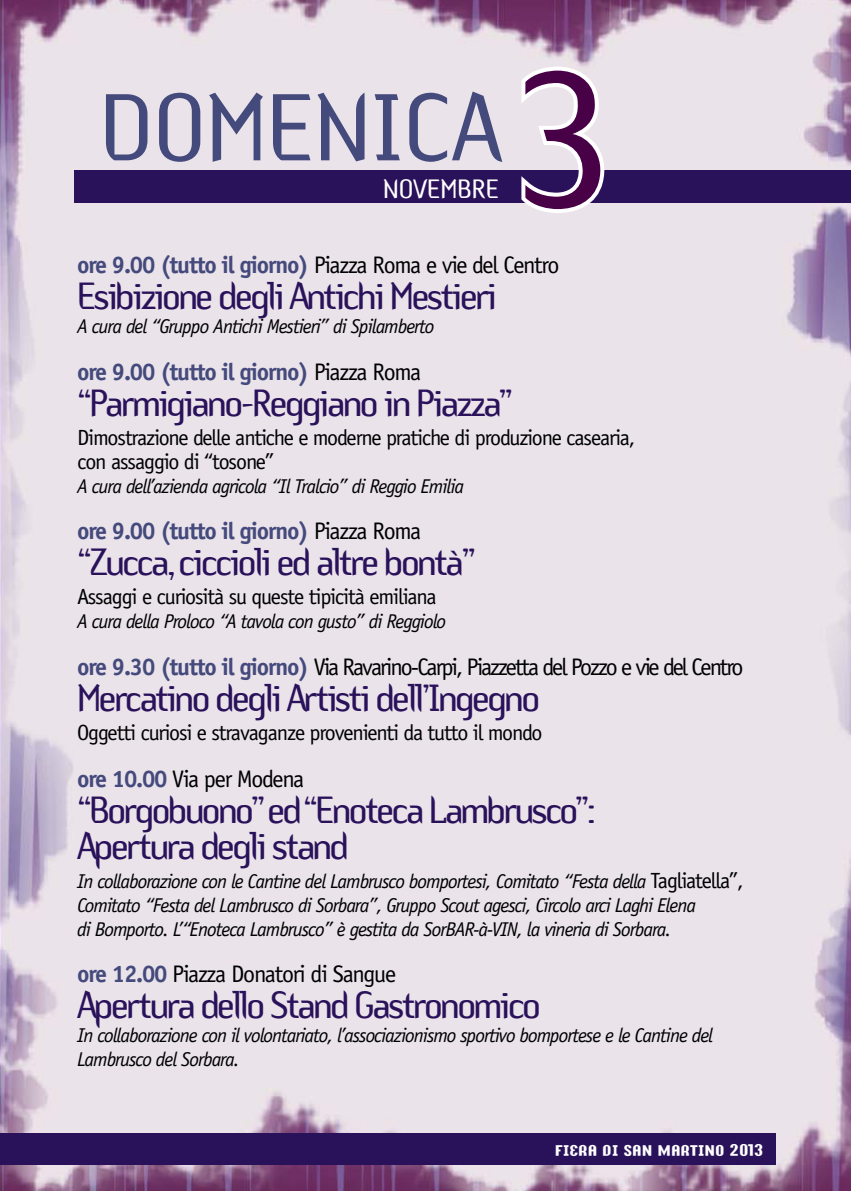
<style>
.page{position:relative;width:851px;height:1191px;background:#fff}
.page>*{position:absolute;margin:0;border:0;box-sizing:border-box;transform-origin:0 0}
.t1{font:200px "ARS Temper";color:#480046}
.t2{font:100px "ARS Temper";color:#454a7c}
.t3{font:40px/36px "ARS Temper";letter-spacing:-.07em;color:#2a125b}
.t4{font:28px "ARS Temper";color:#fff}
.t5{font:24px "Officina Sans Std";letter-spacing:-.05em;color:#000}
.t6{font:24px "Officina Sans Std";letter-spacing:-.07em;color:#000}
.t7{font:700 24px "Officina Sans Std";letter-spacing:-.05em;color:#454a7c}
.t8{font:22px/24px "Officina Sans Std";letter-spacing:-.05em;color:#000}
.t9{font:italic 20px/24px "Officina Sans Std";letter-spacing:-.05em;color:#000}
.t10{font:14px "Y2 K Analog Legacy";color:#fff}
.s1{font-weight:700;color:#454a7c}
.s2{font-weight:400;color:#000}
.s3{font-style:normal;font-size:22px}
</style>
<div class="page">
<img style="left:0;top:0;width:850px;height:1191px">
<div style="left:0;top:1132px;width:775px;height:32px;background:#2a125b"></div>
<div style="left:75px;top:171px;width:775px;height:32px;background:#2a125b"></div>
<svg style="left:517px;top:63px;width:91px;height:154px"></svg>
<h2 class="t2" style="left:100px;top:76px;width:403px">DOMENICA</h2>
<h3 class="t4" style="left:383px;top:174px;width:117px">NOVEMBRE</h3>
<h1 class="t1" style="left:512px;top:38px;width:103px">3</h1>
<p class="t5" style="left:77px;top:251px;width:483px"><span class="s1">ore 9.00 (tutto il giorno)</span> Piazza Roma e vie del Centro</p>
<h3 class="t3" style="left:77px;top:279px;width:421px">Esibizione degli Antichi Mestieri</h3>
<p class="t9" style="left:77px;top:314px;width:359px">A cura del “Gruppo Antichi Mestieri” di Spilamberto</p>
<p class="t7" style="left:77px;top:356px;width:346px">ore 9.00 (tutto il giorno) <span class="s2">Piazza Roma</span></p>
<h3 class="t3" style="left:77px;top:386px;width:437px">“Parmigiano-Reggiano in Piazza”</h3>
<p class="t8" style="left:77px;top:425px;width:559px">Dimostrazione delle antiche e moderne pratiche di produzione casearia, con assaggio di “tosone”</p>
<p class="t9" style="left:77px;top:474px;width:388px">A cura dell’azienda agricola “Il Tralcio” di Reggio Emilia</p>
<p class="t7" style="left:77px;top:516px;width:346px">ore 9.00 (tutto il giorno) <span class="s2">Piazza Roma</span></p>
<h3 class="t3" style="left:77px;top:546px;width:400px">“Zucca,ciccioli ed altre bontà”</h3>
<p class="t8" style="left:77px;top:585px;width:361px">Assaggi e curiosità su queste tipicità emiliana</p>
<p class="t9" style="left:77px;top:609px;width:370px">A cura della Proloco “A tavola con gusto” di Reggiolo</p>
<p class="t6" style="left:77px;top:653px;width:668px"><span class="s1">ore 9.30 (tutto il giorno)</span> Via Ravarino-Carpi, Piazzetta del Pozzo e vie del Centro</p>
<h3 class="t3" style="left:77px;top:681px;width:464px">Mercatino degli Artisti dell’Ingegno</h3>
<p class="t8" style="left:77px;top:720px;width:467px">Oggetti curiosi e stravaganze provenienti da tutto il mondo</p>
<p class="t5" style="left:77px;top:764px;width:229px"><span class="s1">ore 10.00</span> Via per Modena</p>
<h3 class="t3" style="left:77px;top:793px;width:520px">“Borgobuono”ed “Enoteca Lambrusco”:<br>Apertura degli stand</h3>
<p class="t9" style="left:77px;top:869px;width:668px">In collaborazione con le Cantine del Lambrusco bomportesi, Comitato “Festa della <span class="s3">Tagliatella”,<br></span>Comitato “Festa del Lambrusco di Sorbara”, Gruppo Scout agesci, Circolo arci Laghi Elena<br>di Bomporto. L’“Enoteca Lambrusco” è gestita da SorBAR-à-VIN, la vineria di Sorbara.</p>
<p class="t5" style="left:77px;top:960px;width:320px"><span class="s1">ore 12.00</span> Piazza Donatori di Sangue</p>
<h3 class="t3" style="left:77px;top:988px;width:465px">Apertura dello Stand Gastronomico</h3>
<p class="t9" style="left:77px;top:1023px;width:637px">In collaborazione con il volontariato, l’associazionismo sportivo bomportese e le Cantine del<br>Lambrusco del Sorbara.</p>
<p class="t10" style="left:554px;top:1141px;width:210px">FIERA DI SAN MARTINO 2013</p>
</div>
